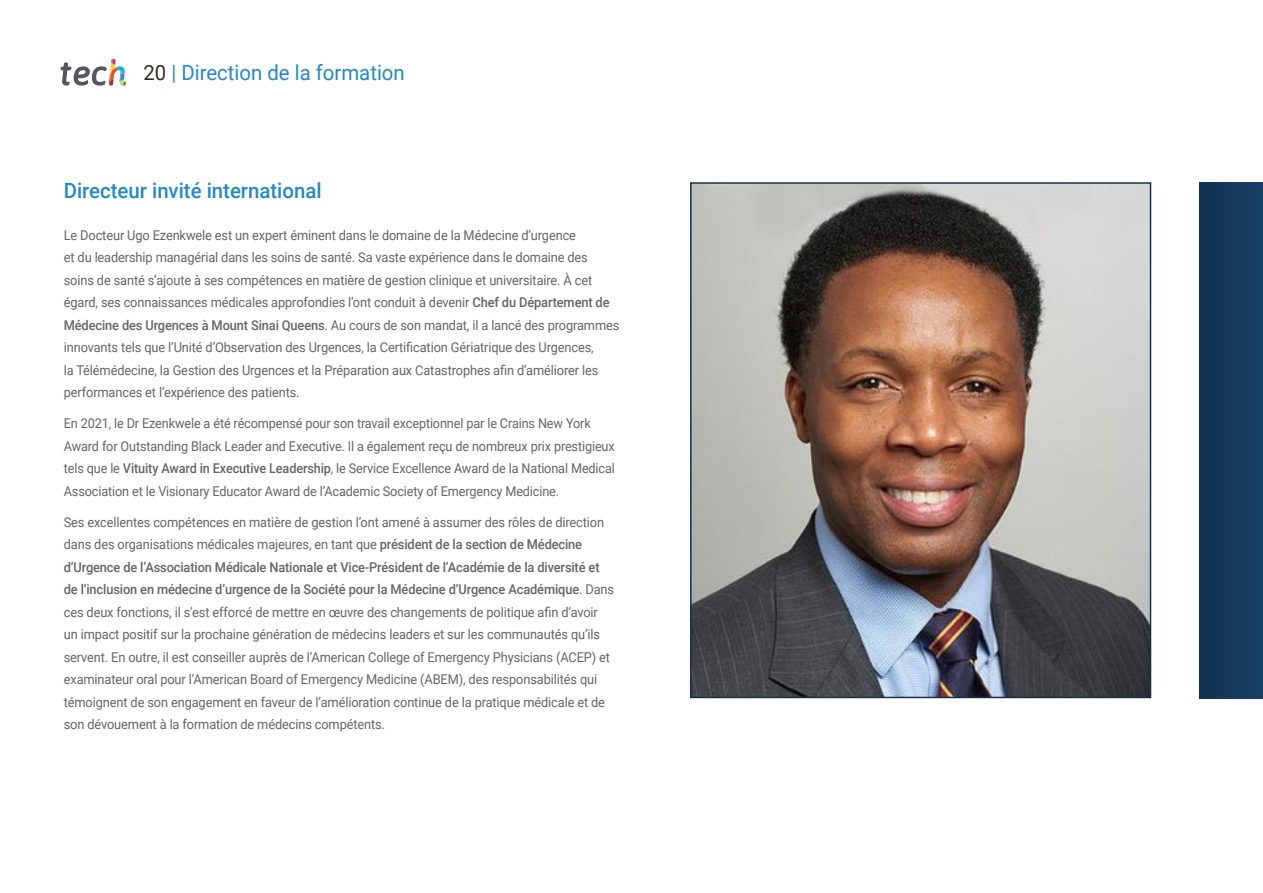
<style>
.page{position:relative;width:1263px;height:893px;background:#fff}
.page>*{position:absolute;margin:0;border:0;box-sizing:border-box;transform-origin:0 0}
.t1{font:500 21px "Roboto";color:#2488c9}
.t2{font:21px "Roboto";color:#2488c9}
.t3{font:13.5px/22.5px "Roboto";letter-spacing:-.01em;color:#656565;scale:.95 1}
.t4{font:13.5px/22.5px "Roboto";letter-spacing:-.01em;color:#656565;scale:.94 1}
.s1{color:#312e20}
.s2{font-weight:500}
</style>
<div class="page">
<img style="left:693px;top:185px;width:455px;height:510px">
<div style="left:690px;top:182px;width:461px;height:516px;border:2px solid #17304f"></div>
<div style="left:1199px;top:182px;width:64px;height:516px;background:#14395b"></div>
<svg style="left:61px;top:59px;width:65px;height:27px"></svg>
<h1 class="t2" style="left:144px;top:57px;width:263px"><span class="s1">20</span> | Direction de la formation</h1>
<h1 class="t1" style="left:64px;top:176px;width:259px">Directeur invité international</h1>
<p class="t3" style="left:64px;top:223px;width:586px">Le Docteur Ugo Ezenkwele est un expert éminent dans le domaine de la Médecine d’urgence<br>et du leadership managérial dans les soins de santé. Sa vaste expérience dans le domaine des soins de santé s’ajoute à ses compétences en matière de gestion clinique et universitaire. À cet égard, ses connaissances médicales approfondies l’ont conduit à devenir <span class="s2">Chef du Département de Médecine des Urgences à Mount Sinai Queens</span>. Au cours de son mandat, il a lancé des programmes innovants tels que l’Unité d’Observation des Urgences, la Certification Gériatrique des Urgences,<br>la Télémédecine, la Gestion des Urgences et la Préparation aux Catastrophes afin d’améliorer les performances et l’expérience des patients.</p>
<p class="t4" style="left:64px;top:412px;width:588px">En 2021, le Dr Ezenkwele a été récompensé pour son travail exceptionnel par le Crains New York Award for Outstanding Black Leader and Executive. Il a également reçu de nombreux prix prestigieux tels que le <span class="s2">Vituity Award in Executive Leadership</span>, le Service Excellence Award de la National Medical Association et le Visionary Educator Award de l’Academic Society of Emergency Medicine.</p>
<p class="t3" style="left:64px;top:510px;width:581px">Ses excellentes compétences en matière de gestion l’ont amené à assumer des rôles de direction dans des organisations médicales majeures, en tant que <span class="s2">président de la section de Médecine d’Urgence de l’Association Médicale Nationale et Vice-Président de l’Académie de la diversité et de l’inclusion en médecine d’urgence de la Société pour la Médecine d’Urgence Académique</span>. Dans ces deux fonctions, il s’est efforcé de mettre en œuvre des changements de politique afin d’avoir un impact positif sur la prochaine génération de médecins leaders et sur les communautés qu’ils servent. En outre, il est conseiller auprès de l’American College of Emergency Physicians (ACEP) et examinateur oral pour l’American Board of Emergency Medicine (ABEM), des responsabilités qui témoignent de son engagement en faveur de l’amélioration continue de la pratique médicale et de son dévouement à la formation de médecins compétents.</p>
</div>
